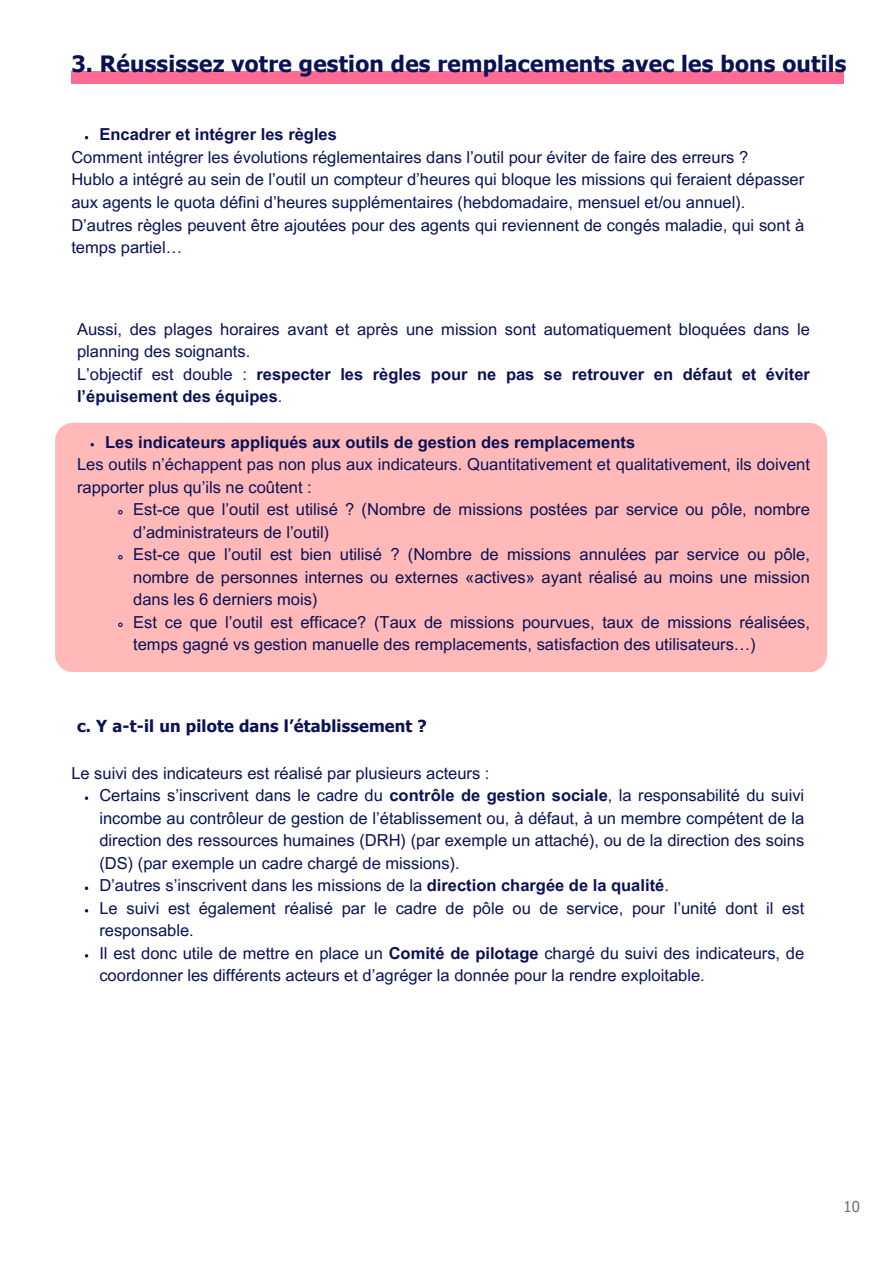
<style>
.page{position:relative;width:894px;height:1264px;background:#fff}
.page>*{position:absolute;margin:0;border:0;box-sizing:border-box;transform-origin:0 0}
.t1{font:700 22.5px "Tahoma";letter-spacing:.01em;color:#0a1254}
.t2{font:16.5px/22.5px "Arial MT Pro";color:#0a1254}
.t3{font:700 16.5px/22.5px "Arial MT Pro";color:#0a1254}
.t4{font:700 16.5px "Tahoma";letter-spacing:.01em;color:#0a1254}
.t5{font:15px "Tahoma";color:#737373}
.s1{font-weight:400}
.s2{font-weight:700}
</style>
<div class="page">
<div style="left:71px;top:72px;width:773px;height:12px;background:#ff6b93"></div>
<div style="left:55px;top:423px;width:771px;height:249px;background:#ffb9b9"></div>
<svg style="left:90px;top:443px;width:4px;height:3px"></svg>
<svg style="left:117px;top:509px;width:6px;height:6px"></svg>
<svg style="left:117px;top:554px;width:6px;height:6px"></svg>
<svg style="left:117px;top:621px;width:6px;height:7px"></svg>
<svg style="left:85px;top:796px;width:3px;height:4px"></svg>
<svg style="left:85px;top:886px;width:3px;height:4px"></svg>
<h2 class="t1" style="left:71px;top:50px;width:776px">3. Réussissez votre gestion des remplacements avec les bons outils</h2>
<h1 class="t3" style="left:99px;top:125px;width:239px">Encadrer et intégrer les règles</h1>
<p class="t2" style="left:71px;top:148px;width:678px">Comment intégrer les évolutions réglementaires dans l’outil pour éviter de faire des erreurs ?</p>
<p class="t2" style="left:71px;top:170px;width:734px">Hublo a intégré au sein de l’outil un compteur d’heures qui bloque les missions qui feraient dépasser aux agents le quota défini d’heures supplémentaires (hebdomadaire, mensuel et/ou annuel).</p>
<p class="t2" style="left:71px;top:215px;width:734px">D’autres règles peuvent être ajoutées pour des agents qui reviennent de congés maladie, qui sont à temps partiel…</p>
<p class="t2" style="left:77px;top:320px;width:734px">Aussi, des plages horaires avant et après une mission sont automatiquement bloquées dans le planning des soignants.</p>
<p class="t3" style="left:77px;top:365px;width:734px"><span class="s1">L’objectif est double :</span> respecter les règles pour ne pas se retrouver en défaut et éviter l’épuisement des équipes<span class="s1">.</span></p>
<p class="t3" style="left:105px;top:432px;width:531px">Les indicateurs appliqués aux outils de gestion des remplacements</p>
<p class="t2" style="left:77px;top:455px;width:734px">Les outils n’échappent pas non plus aux indicateurs. Quantitativement et qualitativement, ils doivent rapporter plus qu’ils ne coûtent :</p>
<p class="t2" style="left:133px;top:500px;width:678px">Est-ce que l’outil est utilisé ? (Nombre de missions postées par service ou pôle, nombre d’administrateurs de l’outil)</p>
<p class="t2" style="left:133px;top:545px;width:678px;text-align:justify">Est-ce que l’outil est bien utilisé ? (Nombre de missions annulées par service ou pôle, nombre de personnes internes ou externes «actives» ayant réalisé au moins une mission dans les 6 derniers mois)</p>
<p class="t2" style="left:133px;top:612px;width:678px">Est ce que l’outil est efficace? (Taux de missions pourvues, taux de missions réalisées, temps gagné vs gestion manuelle des remplacements, satisfaction des utilisateurs…)</p>
<p class="t4" style="left:77px;top:715px;width:351px">c. Y a-t-il un pilote dans l’établissement ?</p>
<p class="t2" style="left:71px;top:763px;width:419px">Le suivi des indicateurs est réalisé par plusieurs acteurs :</p>
<p class="t2" style="left:99px;top:786px;width:706px;text-align:justify">Certains s’inscrivent dans le cadre du <span class="s2">contrôle de gestion sociale</span>, la responsabilité du suivi incombe au contrôleur de gestion de l’établissement ou, à défaut, à un membre compétent de la direction des ressources humaines (DRH) (par exemple un attaché), ou de la direction des soins (DS) (par exemple un cadre chargé de missions).</p>
<p class="t2" style="left:99px;top:876px;width:571px">D’autres s’inscrivent dans les missions de la <span class="s2">direction chargée de la qualité</span>.</p>
<p class="t2" style="left:99px;top:898px;width:706px">Le suivi est également réalisé par le cadre de pôle ou de service, pour l’unité dont il est responsable.</p>
<p class="t2" style="left:99px;top:943px;width:706px">Il est donc utile de mettre en place un <span class="s2">Comité de pilotage</span> chargé du suivi des indicateurs, de coordonner les différents acteurs et d’agréger la donnée pour la rendre exploitable.</p>
<p class="t5" style="left:843px;top:1196px;width:18px">10</p>
</div>
